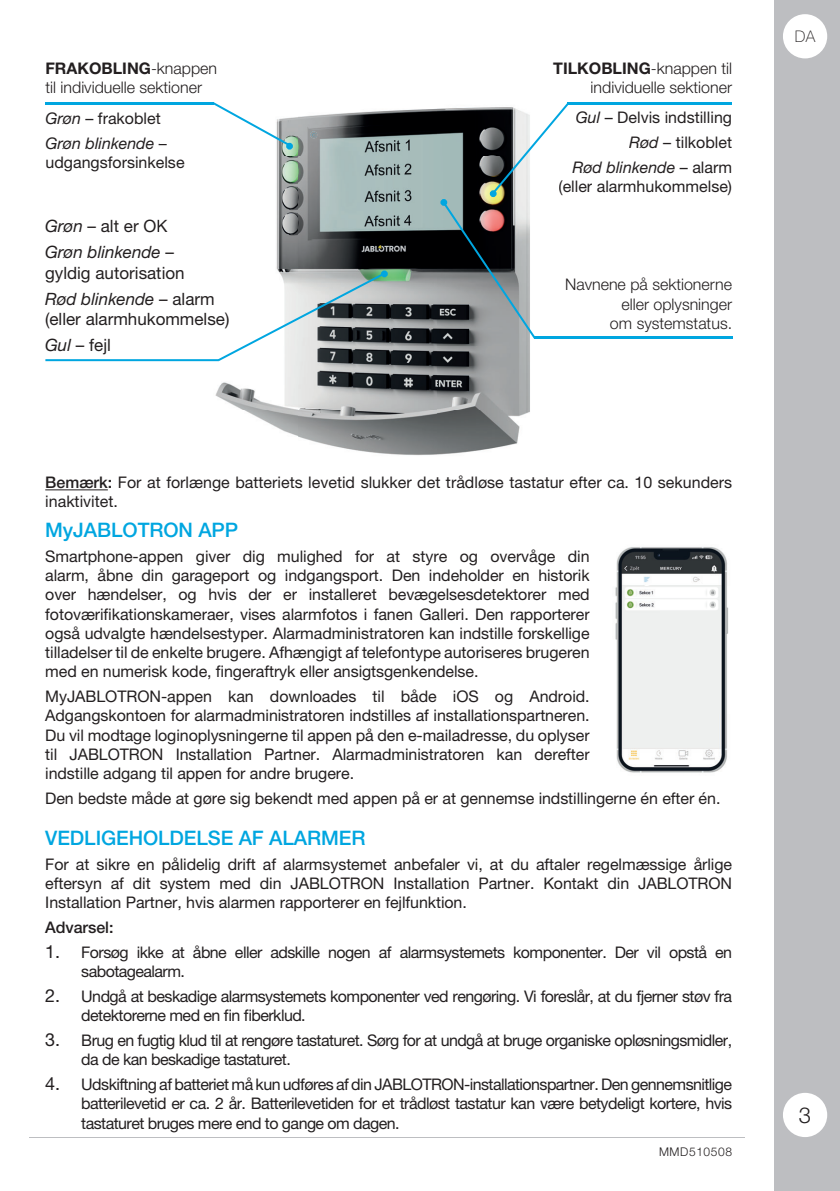
<style>
.page{position:relative;width:840px;height:1191px;background:#fff}
.page>*{position:absolute;margin:0;border:0;box-sizing:border-box;transform-origin:0 0}
.t1{font:300 22px "Helvetica Neue LT Pro";color:#231f20}
.t2{font:500 20px "Helvetica Neue LT Pro";letter-spacing:-.005em;color:#00a6e0}
.t3{font:17px/26px "Helvetica Neue LT Pro";color:#231f20}
.t4{font:italic 17px/26px "Helvetica Neue LT Pro";color:#231f20}
.t5{font:16px/19.2px "Helvetica Neue LT Pro";letter-spacing:-.005em;color:#231f20;text-align:justify}
.t6{font:16px/19.2px "Helvetica Neue LT Pro";letter-spacing:-.035em;color:#231f20}
.t7{font:300 16px/19.2px "Helvetica Neue LT Pro";color:#231f20;text-align:right}
.t8{font:italic 16px/24.8px "Helvetica Neue LT Pro";color:#231f20}
.t9{font:500 16px "Helvetica Neue LT Pro";letter-spacing:-.005em;color:#231f20}
.t10{font:100 16px "Helvetica Neue LT Pro";color:#231f20}
.t11{font:300 12px "Helvetica Neue LT Pro";letter-spacing:.05em;color:#231f20}
.s1{font-weight:700}
.s2{font-style:normal}
.s3{font-style:italic}
.s4{font-weight:500}
.s5{font-size:18px}
</style>
<div class="page">
<div style="left:774px;top:0;width:65px;height:1191px;background:#bdbec1"></div>
<div style="left:783px;top:15px;width:42px;height:42px;background:#fff;border-radius:50%"></div>
<div style="left:782px;top:14px;width:44px;height:44px;border:2px solid #fff;border-radius:50%"></div>
<div style="left:782px;top:1092px;width:44px;height:45px;background:#fff;border-radius:50%"></div>
<hr style="left:567px;top:102px;width:164px;height:2px;background:#00a6e0">
<hr style="left:45px;top:102px;width:169px;height:2px;background:#00a6e0">
<hr style="left:533px;top:337px;width:198px;height:2px;background:#00a6e0">
<img style="left:160px;top:104px;width:485px;height:352px">
<svg style="left:160px;top:144px;width:7px;height:5px"></svg>
<img style="left:160px;top:157px;width:24px;height:15px">
<svg style="left:160px;top:220px;width:8px;height:12px"></svg>
<svg style="left:160px;top:246px;width:14px;height:12px"></svg>
<img style="left:160px;top:266px;width:23px;height:16px">
<img style="left:160px;top:292px;width:54px;height:13px">
<img style="left:160px;top:313px;width:55px;height:15px">
<img style="left:576px;top:111px;width:24px;height:12px">
<img style="left:604px;top:112px;width:41px;height:14px">
<img style="left:629px;top:137px;width:16px;height:11px">
<img style="left:572px;top:161px;width:73px;height:12px">
<img style="left:571px;top:180px;width:74px;height:15px">
<img style="left:571px;top:337px;width:74px;height:2px">
<svg style="left:310px;top:131px;width:7px;height:7px"></svg>
<div style="left:381px;top:270px;width:6px;height:7px;border:2px solid #00a6e0;border-radius:50%"></div>
<div style="left:286px;top:143px;width:7px;height:7px;border:2px solid #00a6e0;border-radius:50%"></div>
<svg style="left:440px;top:103px;width:131px;height:238px"></svg>
<svg style="left:210px;top:102px;width:82px;height:47px"></svg>
<svg style="left:215px;top:271px;width:172px;height:92px"></svg>
<hr style="left:45px;top:359px;width:174px;height:2px;background:#00a6e0">
<hr style="left:45px;top:489px;width:63px;height:1px;background:#231f20">
<img style="left:615px;top:547px;width:113px;height:226px">
<p class="t7" style="left:45px;top:60px;width:173px;text-align:left"><span class="s1">FRAKOBLING</span>-knappen til individuelle sektioner</p>
<p class="t8" style="left:45px;top:108px;width:123px">Grøn <span class="s2">– frakoblet<br></span>Grøn blinkende <span class="s2">–</span></p>
<p class="t5" style="left:45px;top:155px;width:140px">udgangsforsinkelse</p>
<p class="t4" style="left:45px;top:215px;width:130px">Grøn <span class="s2">– alt er OK<br></span>Grøn blinkende <span class="s2">–</span></p>
<p class="t3" style="left:45px;top:262px;width:171px">gyldig autorisation<br><span class="s3">Rød blinkende</span> – alarm</p>
<p class="t3" style="left:45px;top:308px;width:186px">(eller alarmhukommelse)<br><span class="s3">Gul</span> – fejl</p>
<p class="t7" style="left:553px;top:60px;width:180px"><span class="s1">TILKOBLING</span>-knappen til individuelle sektioner</p>
<p class="t5" style="left:572px;top:107px;width:161px;line-height:24.8px;text-align:right"><span class="s3">Gul</span> – Delvis indstilling<br><span class="s3">Rød</span> – tilkoblet<br><span class="s3">Rød blinkende</span> – alarm</p>
<p class="t5" style="left:558px;top:179px;width:175px">(eller alarmhukommelse)</p>
<p class="t7" style="left:564px;top:277px;width:168px">Navnene på sektionerne eller oplysninger<br>om systemstatus.</p>
<p class="t5" style="left:45px;top:475px;width:688px"><span class="s4">Bemærk:</span> For at forlænge batteriets levetid slukker det trådløse tastatur efter ca. 10 sekunders inaktivitet.</p>
<p class="t2" style="left:45px;top:523px;width:194px">MyJABLOTRON APP</p>
<p class="t5" style="left:45px;top:549px;width:545px">Smartphone-appen giver dig mulighed for at styre og overvåge din alarm, åbne din garageport og indgangsport. Den indeholder en historik over hændelser, og hvis der er installeret bevægelsesdetektorer med fotoværifikationskameraer, vises alarmfotos i fanen Galleri. Den rapporterer også udvalgte hændelsestyper. Alarmadministratoren kan indstille forskellige tilladelser til de enkelte brugere. Afhængigt af telefontype autoriseres brugeren med en numerisk kode, fingeraftryk eller ansigtsgenkendelse.</p>
<p class="t5" style="left:45px;top:689px;width:545px">MyJABLOTRON-appen kan downloades til både iOS og Android.<br>Adgangskontoen for alarmadministratoren indstilles af installationspartneren.<br>Du vil modtage loginoplysningerne til appen på den e-mailadresse, du oplyser til JABLOTRON Installation Partner. Alarmadministratoren kan derefter indstille adgang til appen for andre brugere.</p>
<p class="t5" style="left:45px;top:790px;width:676px">Den bedste måde at gøre sig bekendt med appen på er at gennemse indstillingerne én efter én.</p>
<p class="t2" style="left:45px;top:830px;width:321px">VEDLIGEHOLDELSE AF ALARMER</p>
<p class="t5" style="left:45px;top:856px;width:688px">For at sikre en pålidelig drift af alarmsystemet anbefaler vi, at du aftaler regelmæssige årlige eftersyn af dit system med din JABLOTRON Installation Partner. Kontakt din JABLOTRON Installation Partner, hvis alarmen rapporterer en fejlfunktion.</p>
<p class="t9" style="left:45px;top:921px;width:70px">Advarsel:</p>
<p class="t6" style="left:81px;top:944px;width:652px;text-indent:-36px"><span class="s5">1.</span> Forsøg ikke at åbne eller adskille nogen af alarmsystemets komponenter. Der vil opstå en sabotagealarm.</p>
<p class="t6" style="left:81px;top:988px;width:652px;text-indent:-36px"><span class="s5">2.</span> Undgå at beskadige alarmsystemets komponenter ved rengøring. Vi foreslår, at du fjerner støv fra detektorerne med en fin fiberklud.</p>
<p class="t6" style="left:81px;top:1032px;width:652px;text-indent:-36px"><span class="s5">3.</span> Brug en fugtig klud til at rengøre tastaturet. Sørg for at undgå at bruge organiske opløsningsmidler, da de kan beskadige tastaturet.</p>
<p class="t5" style="left:81px;top:1076px;width:652px;text-indent:-36px"><span class="s5">4.</span> Udskiftning af batteriet må kun udføres af din JABLOTRON-installationspartner. Den gennemsnitlige batterilevetid er ca. 2 år. Batterilevetiden for et trådløst tastatur kan være betydeligt kortere, hvis tastaturet bruges mere end to gange om dagen.</p>
<p class="t11" style="left:658px;top:1147px;width:75px">MMD510508</p>
<p class="t10" style="left:794px;top:31px;width:22px">DA</p>
<h1 class="t1" style="left:798px;top:1107px;width:14px">3</h1>
</div>
